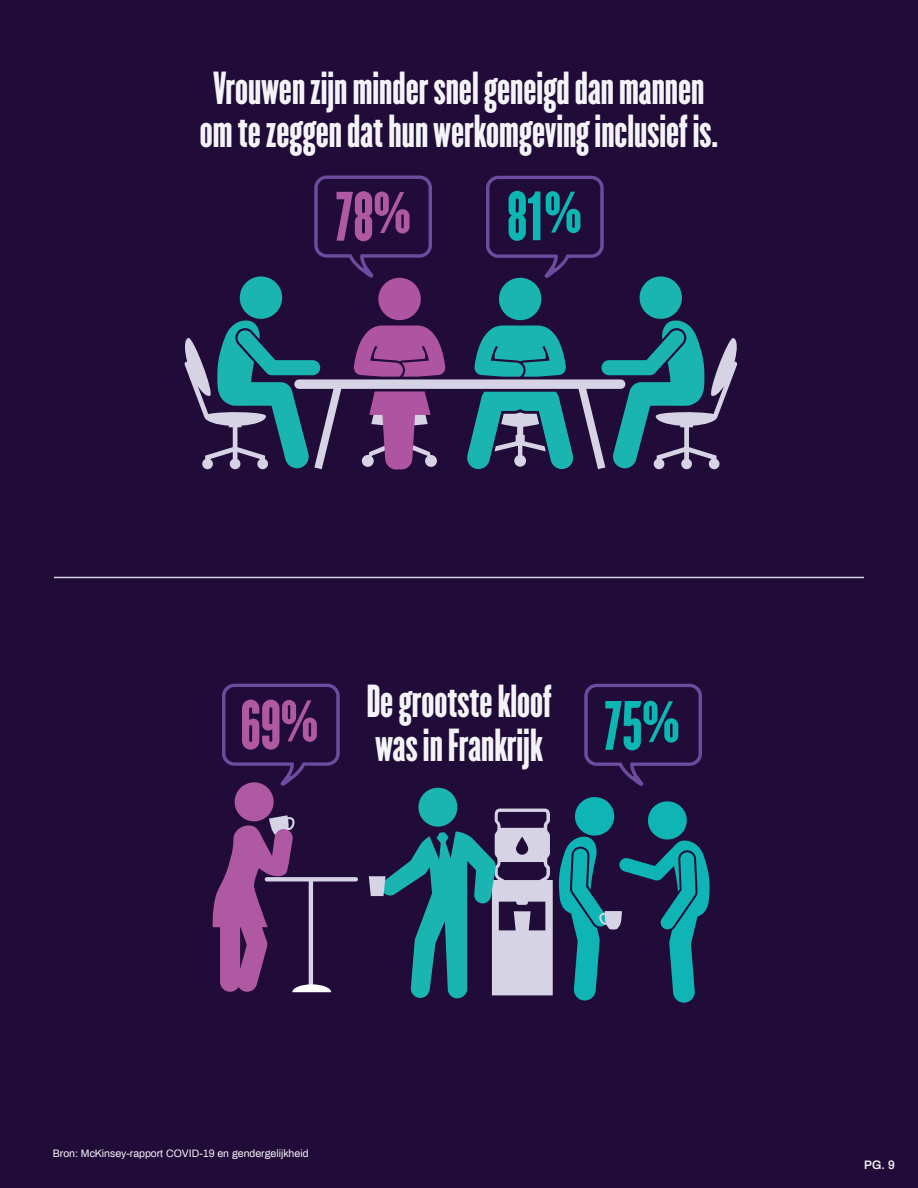
<style>
.page{position:relative;width:918px;height:1188px;background:#210b38}
.page>*{position:absolute;margin:0;border:0;box-sizing:border-box;transform-origin:0 0}
.t1{font:61.05px "Champion Featherweight";color:#b059a3}
.t2{font:61.05px "Champion Featherweight";color:#0cb6b3}
.t3{font:40.5px/43.5px "Champion Featherweight";color:#f4f4f8;text-align:center}
.t4{font:600 12px "Archivo";color:#f4f4f8}
.t5{font:10.5px "Archivo";color:#f4f4f8}
.s1{font-size:51.15px}
</style>
<div class="page">
<svg style="left:314px;top:176px;width:118px;height:102px"></svg>
<svg style="left:486px;top:176px;width:118px;height:102px"></svg>
<svg style="left:222px;top:684px;width:118px;height:102px"></svg>
<div style="left:499px;top:278px;width:42px;height:42px;background:#1bb5b1;border-radius:50%"></div>
<div style="left:378px;top:278px;width:43px;height:42px;background:#af54a0;border-radius:50%"></div>
<div style="left:240px;top:276px;width:42px;height:43px;background:#1bb5b1;border-radius:50%"></div>
<div style="left:640px;top:276px;width:42px;height:43px;background:#1bb5b1;border-radius:50%"></div>
<svg style="left:184px;top:319px;width:554px;height:151px"></svg>
<div style="left:235px;top:782px;width:39px;height:39px;background:#b059a3;border-radius:50%"></div>
<svg style="left:212px;top:815px;width:119px;height:177px"></svg>
<div style="left:267px;top:877px;width:89px;height:5px;background:#d6d4e4"></div>
<svg style="left:369px;top:684px;width:341px;height:319px"></svg>
<hr style="left:54px;top:577px;width:810px;height:1px;background:#d6d4e4">
<p class="t3" style="left:200px;top:66px;width:520px">Vrouwen zijn minder snel geneigd dan mannen om te zeggen dat hun werkomgeving inclusief is.</p>
<h1 class="t1" style="left:335px;top:172px;width:77px">78<span class="s1">%</span></h1>
<h1 class="t2" style="left:507px;top:172px;width:76px">81<span class="s1">%</span></h1>
<p class="t3" style="left:367px;top:680px;width:186px;text-align:left">De grootste kloof was in Frankrijk</p>
<h1 class="t1" style="left:241px;top:681px;width:79px">69<span class="s1">%</span></h1>
<h1 class="t2" style="left:604px;top:682px;width:77px">75<span class="s1">%</span></h1>
<p class="t5" style="left:53px;top:1146px;width:257px">Bron: McKinsey-rapport COVID-19 en gendergelijkheid</p>
<p class="t4" style="left:864px;top:1157px;width:32px">PG. 9</p>
</div>
